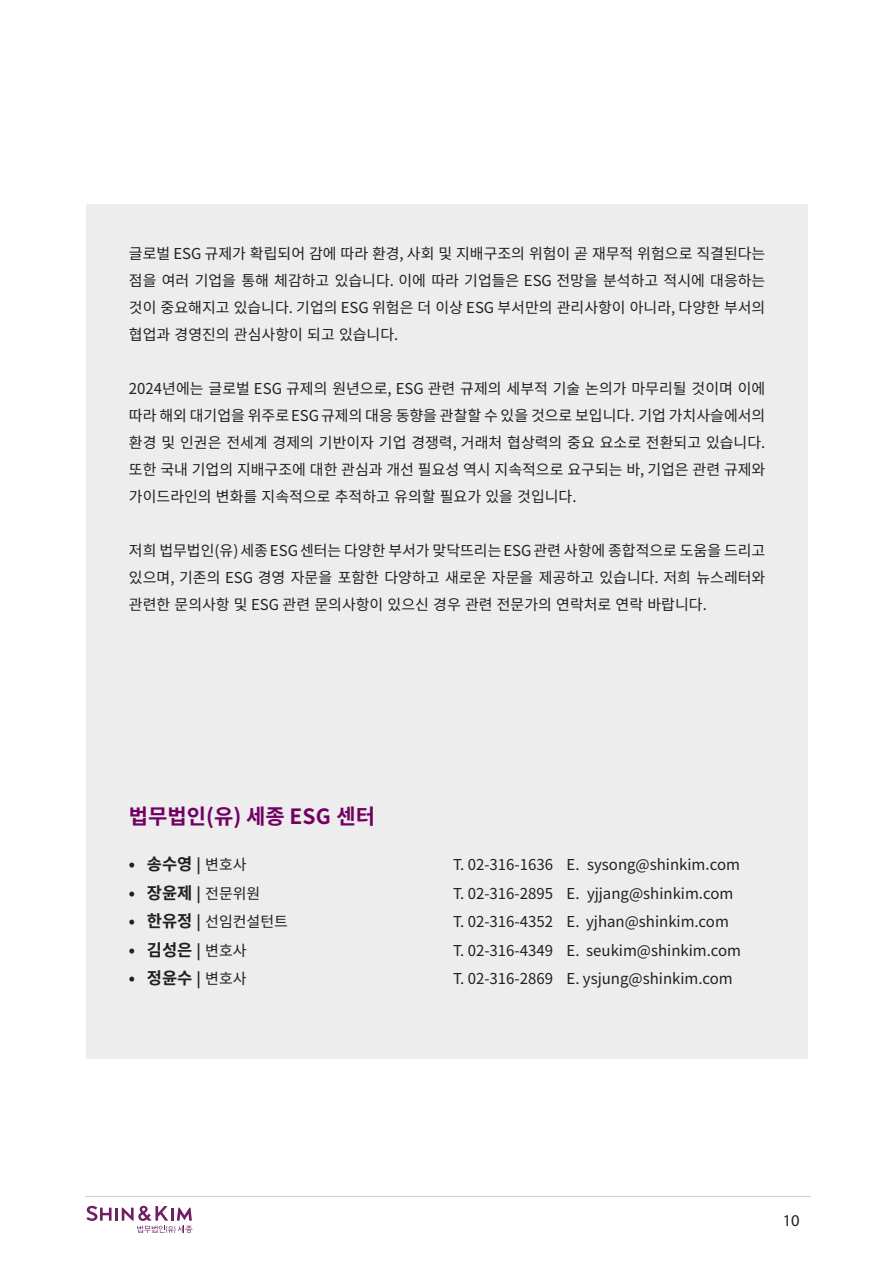
<style>
.page{position:relative;width:893px;height:1263px;background:#fff}
.page>*{position:absolute;margin:0;border:0;box-sizing:border-box;transform-origin:0 0}
.t1{font:700 21px "Noto Sans CJ Kkr";color:#720062}
.t2{font:700 16.5px "Noto Sans CJ Kkr";color:#231f20}
.t3{font:16.5px "Myriad Pro";color:#231f20}
.t4{font:15px/27px "Noto Sans CJ Kkr";color:#231f20;text-align:justify}
.s1{font-size:15px}
.s2{font-weight:400;font-size:15px}
.s3{font-weight:700;font-size:16.5px}
.s4{font-weight:700}
</style>
<div class="page">
<svg style="left:86px;top:1206px;width:107px;height:27px"></svg>
<hr style="left:85px;top:1196px;width:726px;height:1px;background:#d2d2d2">
<div style="left:86px;top:204px;width:722px;height:855px;background:#ededee"></div>
<p class="t4" style="left:129px;top:240px;width:638px">글로벌 ESG 규제가 확립되어 감에 따라 환경, 사회 및 지배구조의 위험이 곧 재무적 위험으로 직결된다는 점을 여러 기업을 통해 체감하고 있습니다. 이에 따라 기업들은 ESG 전망을 분석하고 적시에 대응하는 것이 중요해지고 있습니다. 기업의 ESG 위험은 더 이상 ESG 부서만의 관리사항이 아니라, 다양한 부서의 협업과 경영진의 관심사항이 되고 있습니다.</p>
<p class="t4" style="left:129px;top:375px;width:638px">2024년에는 글로벌 ESG 규제의 원년으로, ESG 관련 규제의 세부적 기술 논의가 마무리될 것이며 이에 따라 해외 대기업을 위주로 ESG 규제의 대응 동향을 관찰할 수 있을 것으로 보입니다. 기업 가치사슬에서의 환경 및 인권은 전세계 경제의 기반이자 기업 경쟁력, 거래처 협상력의 중요 요소로 전환되고 있습니다. 또한 국내 기업의 지배구조에 대한 관심과 개선 필요성 역시 지속적으로 요구되는 바, 기업은 관련 규제와 가이드라인의 변화를 지속적으로 추적하고 유의할 필요가 있을 것입니다.</p>
<p class="t4" style="left:129px;top:537px;width:638px">저희 법무법인(유) 세종 ESG 센터는 다양한 부서가 맞닥뜨리는 ESG 관련 사항에 종합적으로 도움을 드리고 있으며, 기존의 ESG 경영 자문을 포함한 다양하고 새로운 자문을 제공하고 있습니다. 저희 뉴스레터와 관련한 문의사항 및 ESG 관련 문의사항이 있으신 경우 관련 전문가의 연락처로 연락 바랍니다.</p>
<p class="t1" style="left:129px;top:804px;width:248px">법무법인(유) 세종 ESG 센터</p>
<p class="t2" style="left:129px;top:855px;width:119px">• 송수영 <span class="s1">|</span> <span class="s2">변호사</span></p>
<p class="t4" style="left:453px;top:852px;width:288px">T. 02-316-1636 E. sysong@shinkim.com</p>
<p class="t2" style="left:129px;top:883px;width:133px">• 장윤제 <span class="s1">|</span> <span class="s2">전문위원</span></p>
<p class="t4" style="left:453px;top:880px;width:282px">T. 02-316-2895 E. yjjang@shinkim.com</p>
<p class="t4" style="left:129px;top:909px;width:161px"><span class="s3">• 한유정</span> <span class="s4">|</span> 선임컨설턴트</p>
<p class="t4" style="left:453px;top:909px;width:277px">T. 02-316-4352 E. yjhan@shinkim.com</p>
<p class="t2" style="left:129px;top:940px;width:119px">• 김성은 <span class="s1">|</span> <span class="s2">변호사</span></p>
<p class="t4" style="left:453px;top:937px;width:290px">T. 02-316-4349 E. seukim@shinkim.com</p>
<p class="t2" style="left:129px;top:969px;width:119px">• 정윤수 <span class="s1">|</span> <span class="s2">변호사</span></p>
<p class="t4" style="left:453px;top:966px;width:281px">T. 02-316-2869 E. ysjung@shinkim.com</p>
<p class="t3" style="left:783px;top:1210px;width:18px">10</p>
</div>
